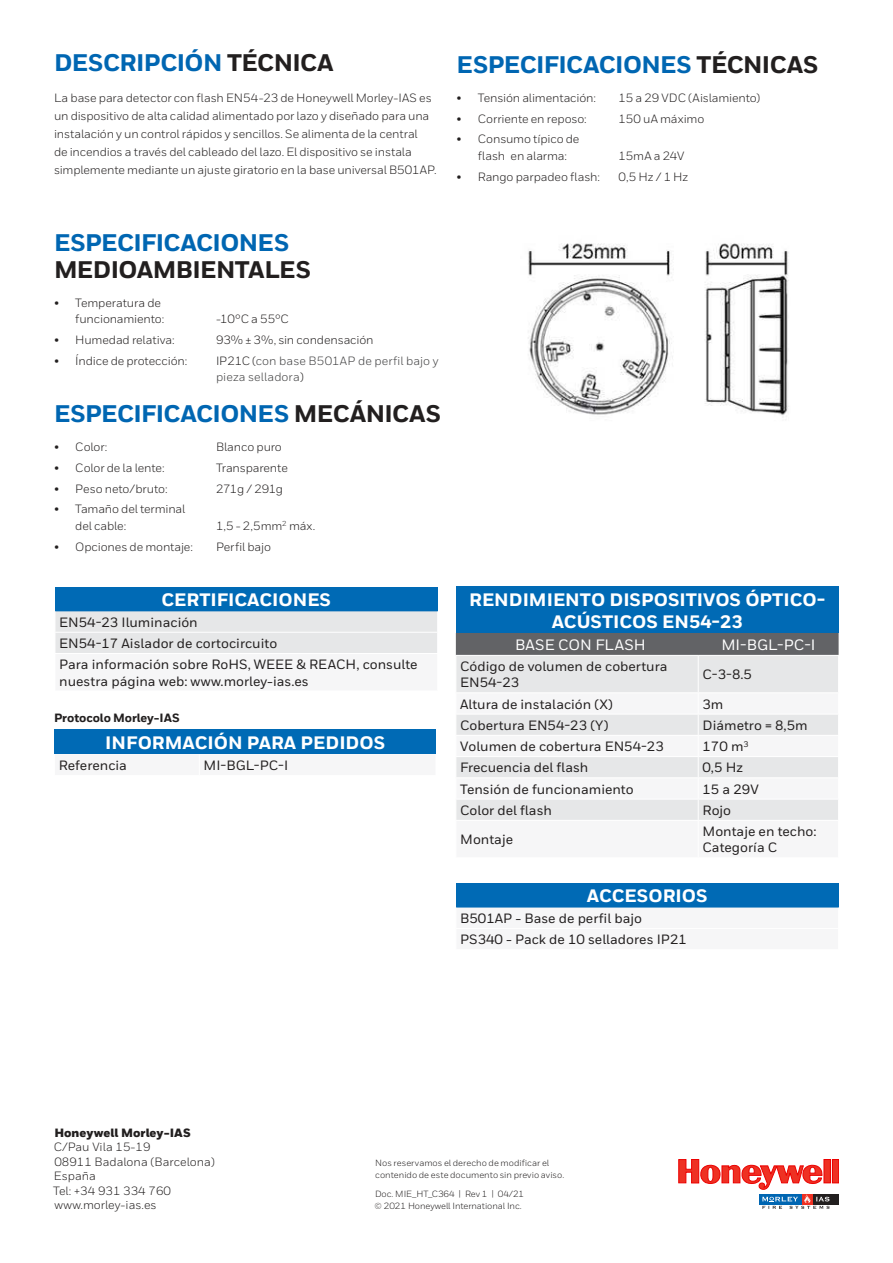
<style>
.page{position:relative;width:893px;height:1263px;background:#fff}
.page>*{position:absolute;margin:0;border:0;box-sizing:border-box;transform-origin:0 0}
.t1{font:800 24px "Honeywell Sans";letter-spacing:-.025em;color:#0066b2}
.t2{font:800 24px "Honeywell Sans";letter-spacing:-.025em;color:#221f1f}
.t3{font:800 18px/21.6px "Honeywell Sans";color:#fff;text-align:center}
.t4{font:500 15px "Honeywell Sans";color:#fff}
.t5{font:500 13.5px/21.3px "Honeywell Sans";color:#221f1f}
.t6{font:12px/14.4px "Honeywell Sans";letter-spacing:-.01em;color:#221f1f}
.t7{font:12px/16.5px "Honeywell Sans";letter-spacing:.005em;color:#404041}
.t8{font:900 12px "Honeywell Sans";color:#221f1f}
.t9{font:800 12px "Honeywell Sans";letter-spacing:-.01em;color:#221f1f}
.t10{font:12px "Honeywell Sans";letter-spacing:-.035em;color:#221f1f}
.t11{font:9px/12px "Honeywell Sans";letter-spacing:-.005em;color:#221f1f}
.s1{color:#221f1f}
</style>
<div class="page">
<div style="left:456px;top:587px;width:383px;height:46px;background:#006ab5"></div>
<div style="left:456px;top:633px;width:383px;height:22px;background:#626366"></div>
<div style="left:456px;top:656px;width:382px;height:36px;background:#e6e7e8"></div>
<svg style="left:456px;top:715px;width:382px;height:105px;fill:#e6e7e8"></svg>
<hr style="left:698px;top:656px;width:1px;height:36px;background:#fff">
<svg style="left:698px;top:715px;width:1px;height:105px"></svg>
<hr style="left:455px;top:735px;width:243px;height:1px;background:#fff">
<hr style="left:698px;top:735px;width:141px;height:1px;background:#fff">
<hr style="left:455px;top:756px;width:243px;height:1px;background:#fff">
<hr style="left:698px;top:756px;width:141px;height:1px;background:#fff">
<hr style="left:455px;top:777px;width:243px;height:1px;background:#fff">
<hr style="left:698px;top:777px;width:141px;height:1px;background:#fff">
<hr style="left:455px;top:799px;width:243px;height:1px;background:#fff">
<hr style="left:698px;top:799px;width:141px;height:1px;background:#fff">
<div style="left:54px;top:729px;width:382px;height:25px;background:#006ab5"></div>
<div style="left:456px;top:883px;width:383px;height:24px;background:#006ab5"></div>
<svg style="left:456px;top:907px;width:383px;height:1px"></svg>
<img style="left:528px;top:243px;width:261px;height:175px">
<div style="left:832px;top:1159px;width:7px;height:24px;background:#ee3123"></div>
<div style="left:832px;top:1159px;width:7px;height:24px;border:1px solid #ec0000"></div>
<div style="left:813px;top:1193px;width:26px;height:11px;background:#221f1f"></div>
<svg style="left:678px;top:1159px;width:152px;height:50px"></svg>
<div style="left:55px;top:587px;width:383px;height:24px;background:#006ab5"></div>
<div style="left:55px;top:653px;width:383px;height:38px;background:#f6f6f7"></div>
<hr style="left:55px;top:653px;width:383px;height:1px;background:#fff">
<hr style="left:437px;top:654px;width:1px;height:36px;background:#fff">
<hr style="left:55px;top:690px;width:383px;height:1px;background:#fff">
<div style="left:55px;top:611px;width:383px;height:42px;background:#e6e7e8"></div>
<hr style="left:55px;top:654px;width:1px;height:36px;background:#fff">
<h1 class="t1" style="left:54px;top:49px;width:281px">DESCRIPCIÓN <span class="s1">TÉCNICA</span></h1>
<p class="t6" style="left:54px;top:88px;width:384px;line-height:18px">La base para detector con lash EN54-23 de Honeywell Morley-IAS es un dispositivo de alta calidad alimentado por lazo y diseñado para una instalación y un control rápidos y sencillos. Se alimenta de la central<br>de incendios a través del cableado del lazo. El dispositivo se instala simplemente mediante un ajuste giratorio en la base universal B501AP.</p>
<h1 class="t1" style="left:457px;top:51px;width:363px">ESPECIFICACIONES <span class="s1">TÉCNICAS</span></h1>
<p class="t6" style="left:457px;top:91px;width:141px">• Tensión alimentación:</p>
<p class="t6" style="left:619px;top:91px;width:143px">15 a 29 VDC (Aislamiento)</p>
<p class="t6" style="left:457px;top:111px;width:132px">• Corriente en reposo:</p>
<p class="t6" style="left:619px;top:111px;width:87px">150 uA máximo</p>
<p class="t6" style="left:478px;top:131px;width:103px;line-height:16.5px;text-indent:-21px">• Consumo típico de lash en alarma:</p>
<p class="t6" style="left:619px;top:149px;width:67px">15mA a 24V</p>
<p class="t6" style="left:457px;top:169px;width:145px">• Rango parpadeo lash:</p>
<p class="t6" style="left:619px;top:169px;width:71px">0,5 Hz / 1 Hz</p>
<h1 class="t1" style="left:54px;top:229px;width:237px">ESPECIFICACIONES</h1>
<h1 class="t2" style="left:54px;top:256px;width:258px">MEDIOAMBIENTALES</h1>
<p class="t6" style="left:54px;top:294px;width:112px;line-height:16.5px;text-align:right">• Temperatura de funcionamiento:</p>
<p class="t6" style="left:216px;top:312px;width:74px">-10°C a 55°C</p>
<p class="t6" style="left:54px;top:333px;width:122px">• Humedad relativa:</p>
<p class="t6" style="left:216px;top:333px;width:159px">93% ± 3%, sin condensación</p>
<p class="t6" style="left:54px;top:353px;width:135px">• Índice de protección:</p>
<p class="t7" style="left:216px;top:352px;width:224px"><span class="s1">IP21C (</span>con base B501AP de peril bajo y pieza selladora<span class="s1">)</span></p>
<h1 class="t1" style="left:54px;top:400px;width:389px">ESPECIFICACIONES <span class="s1">MECÁNICAS</span></h1>
<p class="t6" style="left:54px;top:440px;width:55px">• Color:</p>
<p class="t6" style="left:216px;top:440px;width:67px">Blanco puro</p>
<p class="t6" style="left:54px;top:460px;width:112px">• Color de la lente:</p>
<p class="t6" style="left:216px;top:460px;width:73px">Transparente</p>
<p class="t6" style="left:54px;top:481px;width:115px">• Peso neto/bruto:</p>
<p class="t10" style="left:216px;top:482px;width:69px">271g / 291g</p>
<p class="t6" style="left:75px;top:501px;width:111px;line-height:16.5px;text-indent:-21px">• Tamaño del terminal del cable:</p>
<p class="t6" style="left:216px;top:518px;width:101px">1,5 - 2,5mm<sup>2</sup> máx.</p>
<p class="t6" style="left:54px;top:539px;width:141px">• Opciones de montaje:</p>
<p class="t6" style="left:216px;top:539px;width:56px">Peril bajo</p>
<h2 class="t3" style="left:161px;top:589px;width:171px">CERTIFICACIONES</h2>
<p class="t5" style="left:59px;top:613px;width:360px">EN54-23 Iluminación<br>EN54-17 Aislador de cortocircuito<br>Para información sobre RoHS, WEEE &amp; REACH, consulte</p>
<p class="t5" style="left:59px;top:671px;width:251px">nuestra página web: www.morley-ias.es</p>
<p class="t9" style="left:54px;top:711px;width:127px">Protocolo Morley-IAS</p>
<h2 class="t3" style="left:105px;top:732px;width:282px">INFORMACIÓN PARA PEDIDOS</h2>
<p class="t5" style="left:59px;top:756px;width:70px">Referencia</p>
<p class="t5" style="left:204px;top:756px;width:86px">MI-BGL-PC-I</p>
<h2 class="t3" style="left:469px;top:589px;width:358px">RENDIMIENTO DISPOSITIVOS ÓPTICO-<br>ACÚSTICOS EN54-23</h2>
<p class="t4" style="left:515px;top:639px;width:132px">BASE CON FLASH</p>
<p class="t4" style="left:721px;top:639px;width:96px">MI-BGL-PC-I</p>
<p class="t5" style="left:460px;top:660px;width:209px;line-height:16.2px">Código de volumen de cobertura<br>EN54-23</p>
<p class="t5" style="left:702px;top:665px;width:51px">C-3-8.5</p>
<p class="t5" style="left:460px;top:695px;width:154px">Altura de instalación (X)</p>
<p class="t5" style="left:702px;top:695px;width:22px">3m</p>
<p class="t5" style="left:460px;top:716px;width:150px">Cobertura EN54-23 (Y)</p>
<p class="t5" style="left:702px;top:716px;width:107px">Diámetro = 8,5m</p>
<p class="t5" style="left:460px;top:737px;width:205px">Volumen de cobertura EN54-23</p>
<p class="t5" style="left:702px;top:737px;width:48px">170 m<sup>3</sup></p>
<p class="t5" style="left:460px;top:758px;width:130px">Frecuencia del lash</p>
<p class="t5" style="left:702px;top:758px;width:42px">0,5 Hz</p>
<p class="t5" style="left:460px;top:780px;width:175px">Tensión de funcionamiento</p>
<p class="t5" style="left:702px;top:780px;width:58px">15 a 29V</p>
<p class="t5" style="left:460px;top:801px;width:93px">Color del lash</p>
<p class="t5" style="left:702px;top:801px;width:30px">Rojo</p>
<p class="t5" style="left:460px;top:830px;width:54px">Montaje</p>
<p class="t5" style="left:702px;top:825px;width:116px;line-height:16.2px">Montaje en techo:<br>Categoría C</p>
<h2 class="t3" style="left:587px;top:885px;width:122px">ACCESORIOS</h2>
<p class="t5" style="left:460px;top:909px;width:228px">B501AP - Base de peril bajo<br>PS340 - Pack de 10 selladores IP21</p>
<p class="t8" style="left:54px;top:1128px;width:138px">Honeywell Morley-IAS</p>
<p class="t6" style="left:53px;top:1140px;width:163px">C/Pau Vila 15-19<br>08911 Badalona (Barcelona)<br>España<br>Tel: +34 931 334 760 www.morley-ias.es</p>
<p class="t11" style="left:375px;top:1157px;width:191px">Nos reservamos el derecho de modiicar el contenido de este documento sin previo aviso.</p>
<p class="t11" style="left:375px;top:1188px;width:151px">Doc. MIE_HT_C364 | Rev 1 | 04/21 © 2021 Honeywell International Inc.</p>
</div>
